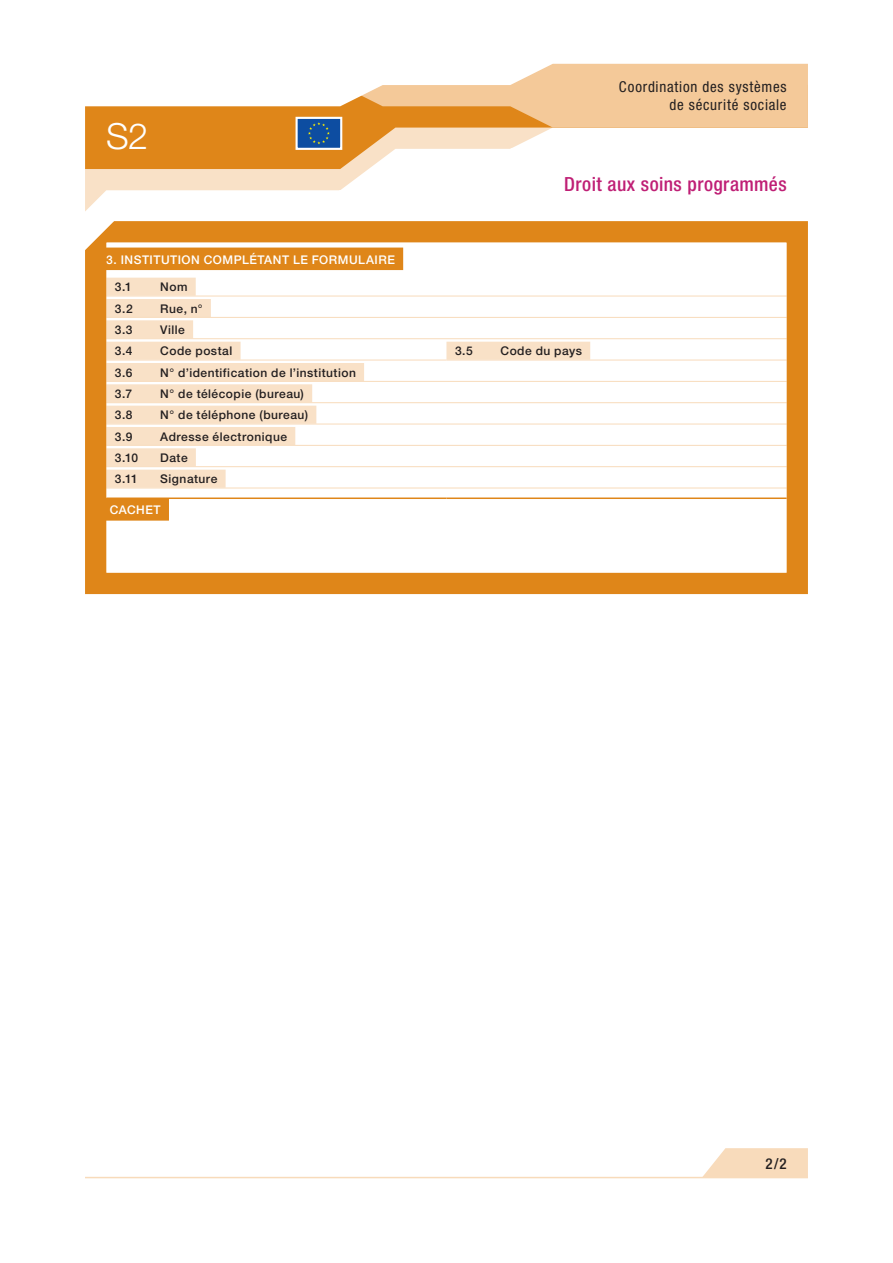
<style>
.page{position:relative;width:893px;height:1263px;background:#fff}
.page>*{position:absolute;margin:0;border:0;box-sizing:border-box;transform-origin:0 0}
.t1{font:300 36px "Helvetica Neue LT Std";color:#fff}
.t2{font:500 condensed 19.5px "Helvetica Neue LT Std";letter-spacing:.02em;color:#bf1f75}
.t3{font:condensed 15px/18px "Helvetica Neue LT Std";letter-spacing:.05em;color:#231f20;text-align:right}
.t4{font:500 condensed 15px "Helvetica Neue LT Std";color:#231f20}
.t5{font:500 12px "Helvetica Neue LT Std";letter-spacing:.04em;color:#231f20}
.t6{font:500 12px "Helvetica Neue LT Std";letter-spacing:.04em;color:#fff}
</style>
<div class="page">
<svg style="left:702px;top:1148px;width:106px;height:29px;background:#f8dfc3"></svg>
<hr style="left:85px;top:1177px;width:723px;height:1px;background:#f8dbbb">
<svg style="left:85px;top:169px;width:283px;height:39px"></svg>
<svg style="left:85px;top:128px;width:467px;height:41px;fill:#df8619"></svg>
<svg style="left:85px;top:106px;width:723px;height:22px;background:#e7a14d"></svg>
<svg style="left:341px;top:63px;width:467px;height:43px;fill:#f4c999"></svg>
<svg style="left:294px;top:116px;width:49px;height:35px;background:#5377a2"></svg>
<hr style="left:106px;top:497px;width:340px;height:2px;background:#df8619">
<hr style="left:446px;top:497px;width:341px;height:2px;background:#df8619">
<div style="left:98px;top:248px;width:305px;height:22px;background:#df8619"></div>
<div style="left:106px;top:278px;width:90px;height:18px;background:#f9e1c7"></div>
<hr style="left:106px;top:296px;width:681px;height:1px;background:#f8dbbb">
<div style="left:106px;top:299px;width:105px;height:18px;background:#f9e1c7"></div>
<hr style="left:106px;top:317px;width:681px;height:1px;background:#f8dbbb">
<div style="left:106px;top:320px;width:87px;height:18px;background:#f9e1c7"></div>
<hr style="left:106px;top:338px;width:681px;height:1px;background:#f8dbbb">
<div style="left:106px;top:342px;width:135px;height:18px;background:#f9e1c7"></div>
<hr style="left:106px;top:360px;width:340px;height:1px;background:#f8dbbb">
<div style="left:446px;top:342px;width:144px;height:18px;background:#f9e1c7"></div>
<hr style="left:446px;top:360px;width:341px;height:1px;background:#f8dbbb">
<div style="left:106px;top:363px;width:258px;height:18px;background:#f9e1c7"></div>
<hr style="left:106px;top:381px;width:681px;height:1px;background:#f8dbbb">
<div style="left:106px;top:384px;width:206px;height:18px;background:#f9e1c7"></div>
<hr style="left:106px;top:402px;width:681px;height:1px;background:#f8dbbb">
<div style="left:106px;top:406px;width:210px;height:18px;background:#f9e1c7"></div>
<hr style="left:106px;top:424px;width:681px;height:1px;background:#f8dbbb">
<div style="left:106px;top:427px;width:189px;height:18px;background:#f9e1c7"></div>
<hr style="left:106px;top:445px;width:681px;height:1px;background:#f8dbbb">
<div style="left:106px;top:448px;width:90px;height:18px;background:#f9e1c7"></div>
<hr style="left:106px;top:466px;width:681px;height:1px;background:#f8dbbb">
<div style="left:106px;top:470px;width:120px;height:18px;background:#f9e1c7"></div>
<hr style="left:106px;top:488px;width:681px;height:1px;background:#f8dbbb">
<div style="left:98px;top:498px;width:71px;height:23px;background:#df8619"></div>
<div style="left:85px;top:221px;width:723px;height:373px;border:21px solid #df8619"></div>
<svg style="left:85px;top:208px;width:48px;height:61px"></svg>
<h1 class="t1" style="left:106px;top:114px;width:43px">S2</h1>
<p class="t3" style="left:619px;top:78px;width:169px">Coordination des systèmes de sécurité sociale</p>
<h2 class="t2" style="left:564px;top:173px;width:224px">Droit aux soins programmés</h2>
<p class="t6" style="left:106px;top:252px;width:290px">3. INSTITUTION COMPLÉTANT LE FORMULAIRE</p>
<p class="t5" style="left:115px;top:280px;width:18px">3.1</p>
<p class="t5" style="left:160px;top:280px;width:29px">Nom</p>
<p class="t5" style="left:115px;top:301px;width:19px">3.2</p>
<p class="t5" style="left:160px;top:301px;width:44px">Rue, n°</p>
<p class="t5" style="left:115px;top:323px;width:19px">3.3</p>
<p class="t5" style="left:160px;top:323px;width:26px">Ville</p>
<p class="t5" style="left:115px;top:344px;width:19px">3.4</p>
<p class="t5" style="left:160px;top:344px;width:74px">Code postal</p>
<p class="t5" style="left:455px;top:344px;width:19px">3.5</p>
<p class="t5" style="left:500px;top:344px;width:83px">Code du pays</p>
<p class="t5" style="left:115px;top:365px;width:19px">3.6</p>
<p class="t5" style="left:160px;top:365px;width:197px">N° d’identification de l’institution</p>
<p class="t5" style="left:115px;top:387px;width:19px">3.7</p>
<p class="t5" style="left:160px;top:387px;width:145px">N° de télécopie (bureau)</p>
<p class="t5" style="left:115px;top:408px;width:19px">3.8</p>
<p class="t5" style="left:160px;top:408px;width:149px">N° de téléphone (bureau)</p>
<p class="t5" style="left:115px;top:429px;width:19px">3.9</p>
<p class="t5" style="left:160px;top:429px;width:128px">Adresse électronique</p>
<p class="t5" style="left:115px;top:451px;width:25px">3.10</p>
<p class="t5" style="left:160px;top:451px;width:29px">Date</p>
<p class="t5" style="left:115px;top:472px;width:25px">3.11</p>
<p class="t5" style="left:160px;top:472px;width:59px">Signature</p>
<p class="t6" style="left:110px;top:503px;width:52px">CACHET</p>
<p class="t4" style="left:766px;top:1155px;width:23px">2/2</p>
</div>
